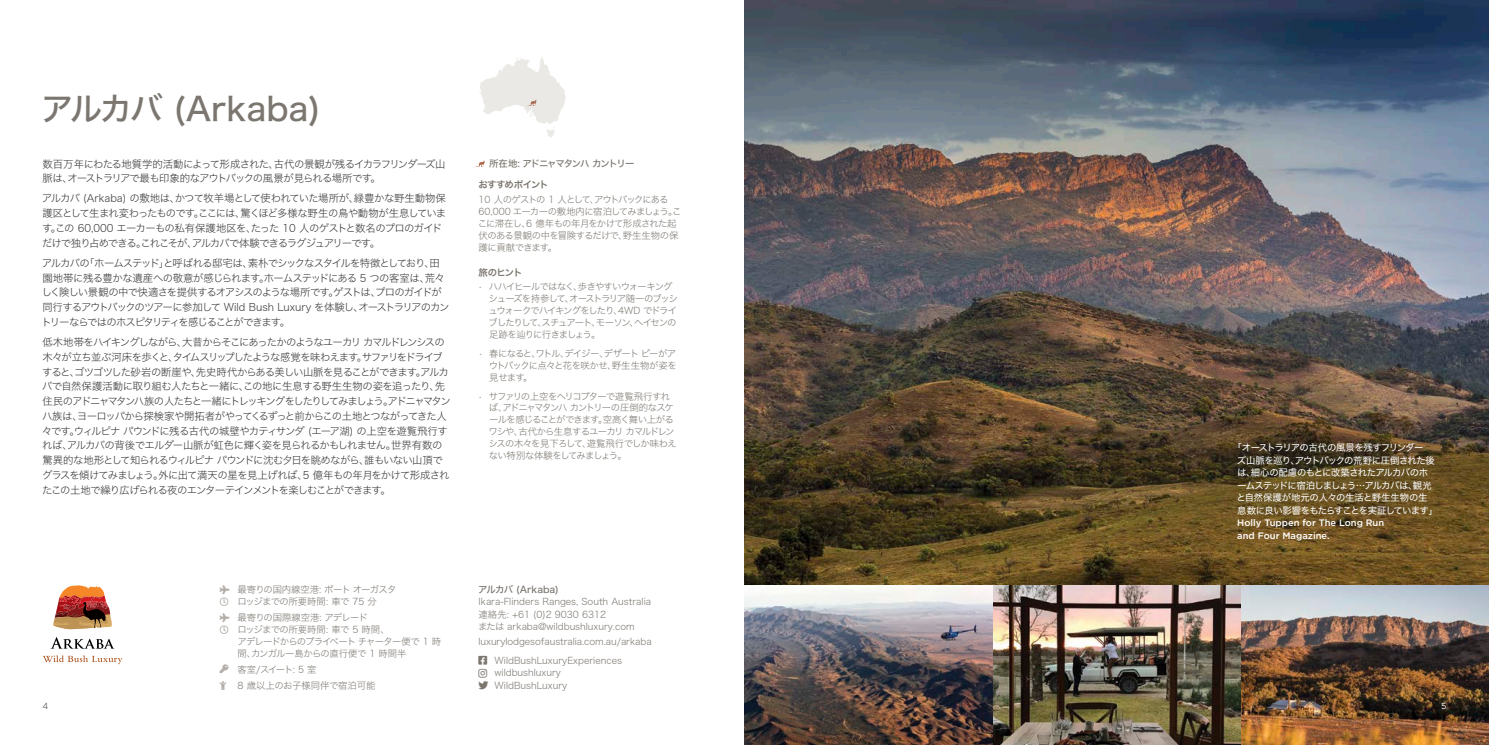
<style>
.page{position:relative;width:1489px;height:745px;background:#fff}
.page>*{position:absolute;margin:0;border:0;box-sizing:border-box;transform-origin:0 0}
.t1{font:32.5px "Hiragino Sans W5";color:#7b766f}
.t2{font:10.38px/14.8px "Hiragino Sans W2";letter-spacing:-.08em;color:#333334}
.t3{font:9.38px/11.9px "Hiragino Sans W2";letter-spacing:-.055em;color:#7b766f}
.t4{font:9.38px/12.5px "Hiragino Sans W4";letter-spacing:-.055em;color:#fff}
.t5{font:9.38px/11.9px "Hiragino Sans W2";letter-spacing:-.085em;color:#7b766f}
.t6{font:9.38px/12.5px "Hiragino Sans W2";color:#7b766f}
.t7{font:9.38px/11.9px "Hiragino Sans W2";letter-spacing:-.105em;color:#7b766f}
.t8{font:9.38px/18.9px "Hiragino Sans W2";letter-spacing:-.005em;color:#7b766f}
.t9{font:500 9.38px/12.5px "Gotham";color:#fff}
.t10{font:9.38px/16.1px "Hiragino Sans W2";letter-spacing:-.015em;color:#7b766f}
.t11{font:9.38px "Hiragino Sans W5";letter-spacing:-.12em;color:#7b766f}
.t12{font:9.38px "Hiragino Sans W6";letter-spacing:-.07em;color:#7b766f}
.t13{font:9.38px "Hiragino Sans W5";color:#7b766f}
.t14{font:8.75px "Gotham";color:#636366}
.t15{font:8.75px "Gotham";color:#fff}
.s1{color:#9b958f}
</style>
<div class="page">
<img style="left:744px;top:0;width:744px;height:744px">
<svg style="left:43px;top:655px;width:79px;height:8px"></svg>
<svg style="left:53px;top:585px;width:59px;height:44px"></svg>
<svg style="left:52px;top:637px;width:62px;height:11px"></svg>
<svg style="left:480px;top:57px;width:86px;height:80px"></svg>
<svg style="left:475px;top:160px;width:9px;height:7px"></svg>
<h1 class="t1" style="left:41px;top:79px;width:281px">アルカバ (Arkaba)</h1>
<p class="t2" style="left:43px;top:155px;width:404px">数百万年にわたる地質学的活動によって形成された、古代の景観が残るイカラフリンダーズ山脈は、オーストラリアで最も印象的なアウトバックの風景が見られる場所です。</p>
<p class="t2" style="left:42px;top:190px;width:406px">アルカバ (Arkaba) の敷地は、かつて牧羊場として使われていた場所が、緑豊かな野生動物保護区として生まれ変わったものです。ここには、驚くほど多様な野生の鳥や動物が生息しています。この 60,000 エーカーもの私有保護地区を、たった 10 人のゲストと数名のプロのガイドだけで独り占めできる。これこそが、アルカバで体験できるラグジュアリーです。</p>
<p class="t2" style="left:41px;top:254px;width:410px">アルカバの「ホームステッド」と呼ばれる邸宅は、素朴でシックなスタイルを特徴としており、田園地帯に残る豊かな遺産への敬意が感じられます。ホームステッドにある 5 つの客室は、荒々しく険しい景観の中で快適さを提供するオアシスのような場所です。ゲストは、プロのガイドが同行するアウトバックのツアーに参加して Wild Bush Luxury を体験し、オーストラリアのカントリーならではのホスピタリティを感じることができます。</p>
<p class="t2" style="left:42px;top:334px;width:410px">低木地帯をハイキングしながら、大昔からそこにあったかのようなユーカリ カマルドレンシスの木々が立ち並ぶ河床を歩くと、タイムスリップしたような感覚を味わえます。サファリをドライブすると、ゴツゴツした砂岩の断崖や、先史時代からある美しい山脈を見ることができます。アルカバで自然保護活動に取り組む人たちと一緒に、この地に生息する野生生物の姿を追ったり、先住民のアドニャマタンハ族の人たちと一緒にトレッキングをしたりしてみましょう。アドニャマタンハ族は、ヨーロッパから探検家や開拓者がやってくるずっと前からこの土地とつながってきた人々です。ウィルピナ パウンドに残る古代の城壁やカティサンダ (エーア湖) の上空を遊覧飛行すれば、アルカバの背後でエルダー山脈が虹色に輝く姿を見られるかもしれません。世界有数の驚異的な地形として知られるウィルピナ パウンドに沈む夕日を眺めながら、誰もいない山頂でグラスを傾けてみましょう。外に出て満天の星を見上げれば、5 億年もの年月をかけて形成されたこの土地で繰り広げられる夜のエンターテインメントを楽しむことができます。</p>
<p class="t11" style="left:489px;top:155px;width:147px">所在地: アドニャマタンハ カントリー</p>
<p class="t12" style="left:478px;top:176px;width:72px">おすすめポイント</p>
<p class="t3" style="left:478px;top:193px;width:205px">10 人のゲストの 1 人として、アウトバックにある<br>60,000 エーカーの敷地内に宿泊してみましょう。ここに滞在し、6 億年もの年月をかけて形成された起伏のある景観の中を冒険するだけで、野生生物の保護に貢献できます。</p>
<p class="t12" style="left:478px;top:263px;width:45px">旅のヒント</p>
<p class="t7" style="left:488px;top:280px;width:191px;text-indent:-10px"><span class="s1">•</span> ハハイヒールではなく、歩きやすいウォーキングシューズを持参して、オーストラリア随一のブッシュウォークでハイキングをしたり、4WD でドライブしたりして、スチュアート、モーソン、ヘイセンの足跡を辿りに行きましょう。</p>
<p class="t3" style="left:488px;top:346px;width:189px;text-align:justify;text-indent:-10px"><span class="s1">•</span> 春になると、ワトル、デイジー、デザート ピーがアウトバックに点々と花を咲かせ、野生生物が姿を見せます。</p>
<p class="t5" style="left:488px;top:389px;width:189px;text-indent:-10px"><span class="s1">•</span> サファリの上空をヘリコプターで遊覧飛行すれば、アドニャマタンハ カントリーの圧倒的なスケールを感じることができます。空高く舞い上がるワシや、古代から生息するユーカリ カマルドレンシスの木々を見下ろして、遊覧飛行でしか味わえない特別な体験をしてみましょう。</p>
<p class="t3" style="left:237px;top:582px;width:160px">最寄りの国内線空港: ポート オーガスタロッジまでの所要時間: 車で 75 分</p>
<p class="t3" style="left:237px;top:610px;width:205px">最寄りの国際線空港: アデレード<br>ロッジまでの所要時間: 車で 5 時間、<br>アデレードからのプライベート チャーター便で 1 時間、カンガルー島からの直行便で 1 時間半</p>
<p class="t10" style="left:237px;top:660px;width:139px">客室/スイート: 5 室<br>8 歳以上のお子様同伴で宿泊可能</p>
<p class="t13" style="left:478px;top:580px;width:82px">アルカバ (Arkaba)</p>
<p class="t6" style="left:478px;top:594px;width:174px">Ikara-Flinders Ranges, South Australia連絡先: +61 (0)2 9030 6312<br>または arkaba@wildbushluxury.com</p>
<p class="t8" style="left:494px;top:630px;width:159px;text-indent:-16px">luxurylodgesofaustralia.com.au/arkaba<br>WildBushLuxuryExperiences</p>
<p class="t6" style="left:494px;top:665px;width:74px">wildbushluxury<br>WildBushLuxury</p>
<p class="t4" style="left:1236px;top:440px;width:203px;text-indent:-4px">「オーストラリアの古代の風景を残すフリンダー<br>ズ山脈を巡り、アウトバックの荒野に圧倒された後は、細心の配慮のもとに改築されたアルカバのホームステッドに宿泊しましょう…アルカバは、観光と自然保護が地元の人々の生活と野生生物の生息数に良い影響をもたらすことを実証しています」</p>
<p class="t9" style="left:1237px;top:516px;width:148px">Holly Tuppen for The Long Run and Four Magazine.</p>
<p class="t14" style="left:43px;top:700px;width:7px">4</p>
<p class="t15" style="left:1440px;top:700px;width:7px">5</p>
</div>
